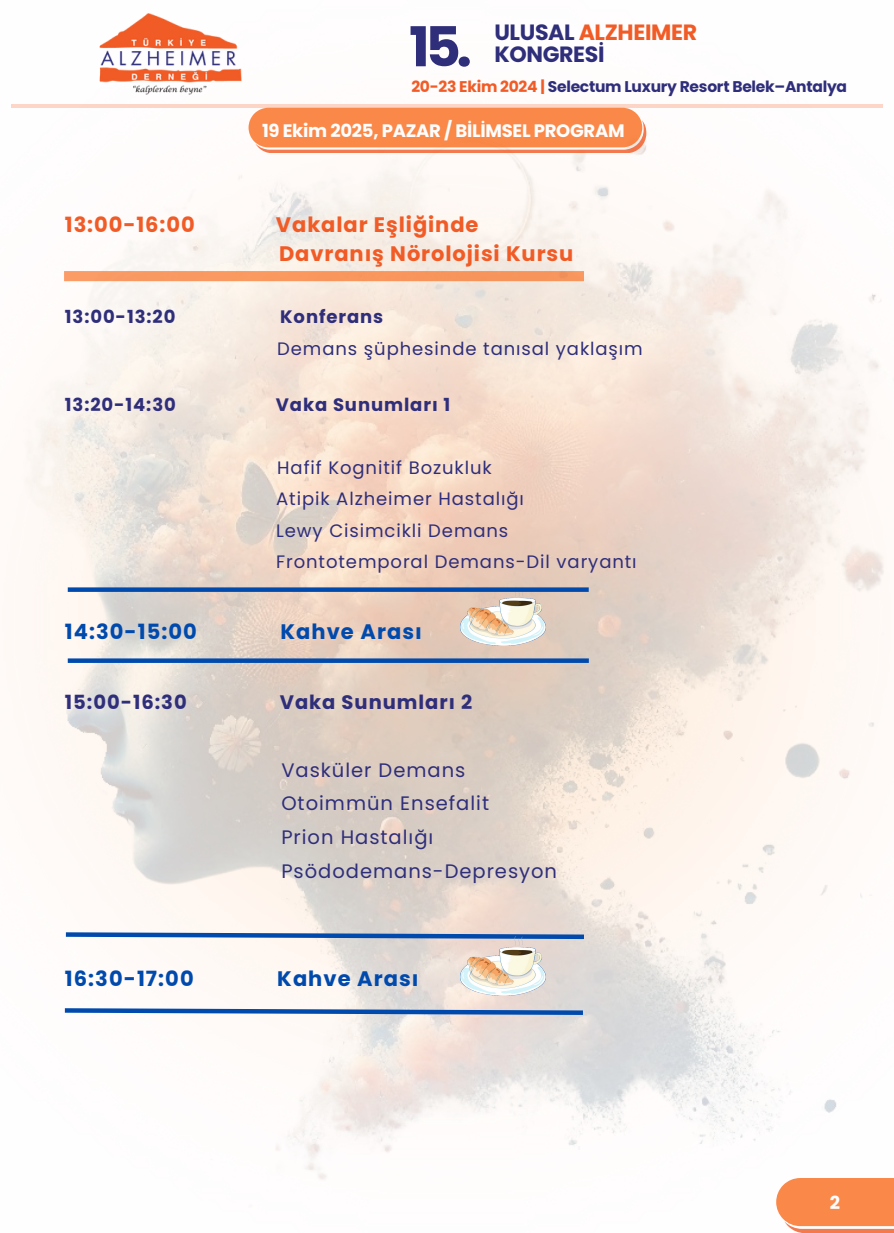
<style>
.page{position:relative;width:894px;height:1233px;background:#fff}
.page>*{position:absolute;margin:0;border:0;box-sizing:border-box;transform-origin:0 0}
.t1{font:700 54.9px "Poppins";color:#2f2e7a}
.t2{font:700 22.05px/21.3px "Poppins";letter-spacing:-.015em;color:#2f2e7a}
.t3{font:700 21px/29.2px "Poppins";letter-spacing:.045em;color:#f15b26}
.t4{font:700 21px "Poppins";letter-spacing:.05em;color:#004aad}
.t5{font:19.5px/33.8px "Poppins";letter-spacing:.05em;color:#2f2e7a}
.t6{font:700 19.5px "Poppins";letter-spacing:.05em;color:#2f2e7a}
.t7{font:18px/31.5px "Poppins";letter-spacing:.05em;color:#2f2e7a}
.t8{font:700 18px "Poppins";letter-spacing:.05em;color:#2f2e7a}
.t9{font:700 18px "Poppins";letter-spacing:-.015em;color:#fffefe}
.t10{font:700 15.45px "Poppins";letter-spacing:-.015em;color:#2f2e7a}
.s1{color:#f15b26}
.s2{font-weight:700}
</style>
<div class="page">
<img style="left:24px;top:104px;width:861px;height:1076px">
<img style="left:99px;top:13px;width:143px;height:82px">
<svg style="left:11px;top:104px;width:871px;height:4px;background:#fcd2c3"></svg>
<svg style="left:248px;top:108px;width:398px;height:45px;background:#f99056"></svg>
<svg style="left:776px;top:1178px;width:117px;height:55px;background:#fa935b"></svg>
<div style="left:64px;top:271px;width:520px;height:10px;background:#f9975e"></div>
<img style="left:460px;top:592px;width:85px;height:54px">
<div style="left:68px;top:587px;width:520px;height:5px;background:#004aad"></div>
<div style="left:68px;top:658px;width:520px;height:5px;background:#004aad"></div>
<svg style="left:61px;top:930px;width:527px;height:11px"></svg>
<svg style="left:60px;top:1006px;width:527px;height:11px"></svg>
<img style="left:460px;top:937px;width:85px;height:58px">
<h3 class="t1" style="left:409px;top:9px;width:64px">15.</h3>
<h5 class="t2" style="left:494px;top:22px;width:204px">ULUSAL <span class="s1">ALZHEIMER<br></span>KONGRESİ</h5>
<h4 class="t10" style="left:411px;top:76px;width:437px"><span class="s1">20-23 Ekim 2024 |</span> Selectum Luxury Resort Belek–Antalya</h4>
<h5 class="t9" style="left:262px;top:118px;width:364px">19 Ekim 2025, PAZAR / BİLİMSEL PROGRAM</h5>
<p class="t3" style="left:65px;top:210px;width:131px">13:00-16:00</p>
<p class="t3" style="left:276px;top:210px;width:299px">Vakalar Eşliğinde<br>Davranış Nörolojisi Kursu</p>
<h1 class="t8" style="left:65px;top:304px;width:112px">13:00-13:20</h1>
<h1 class="t7" style="left:277px;top:301px;width:367px"><span class="s2">Konferans<br></span>Demans şüphesinde tanısal yaklaşım</h1>
<h2 class="t8" style="left:65px;top:392px;width:112px">13:20-14:30</h2>
<h2 class="t8" style="left:276px;top:392px;width:176px">Vaka Sunumları 1</h2>
<p class="t7" style="left:276px;top:452px;width:362px">Hafif Kognitif Bozukluk<br>Atipik Alzheimer Hastalığı<br>Lewy Cisimcikli Demans<br>Frontotemporal Demans-Dil varyantı</p>
<p class="t4" style="left:65px;top:617px;width:133px">14:30-15:00</p>
<p class="t4" style="left:280px;top:617px;width:143px">Kahve Arası</p>
<p class="t6" style="left:65px;top:689px;width:123px">15:00-16:30</p>
<p class="t6" style="left:280px;top:689px;width:194px">Vaka Sunumları 2</p>
<p class="t5" style="left:281px;top:753px;width:277px">Vasküler Demans<br>Otoimmün Ensefalit<br>Prion Hastalığı<br>Psödodemans-Depresyon</p>
<h4 class="t4" style="left:65px;top:964px;width:130px">16:30-17:00</h4>
<h4 class="t4" style="left:277px;top:964px;width:143px">Kahve Arası</h4>
<h3 class="t9" style="left:829px;top:1190px;width:12px">2</h3>
</div>
